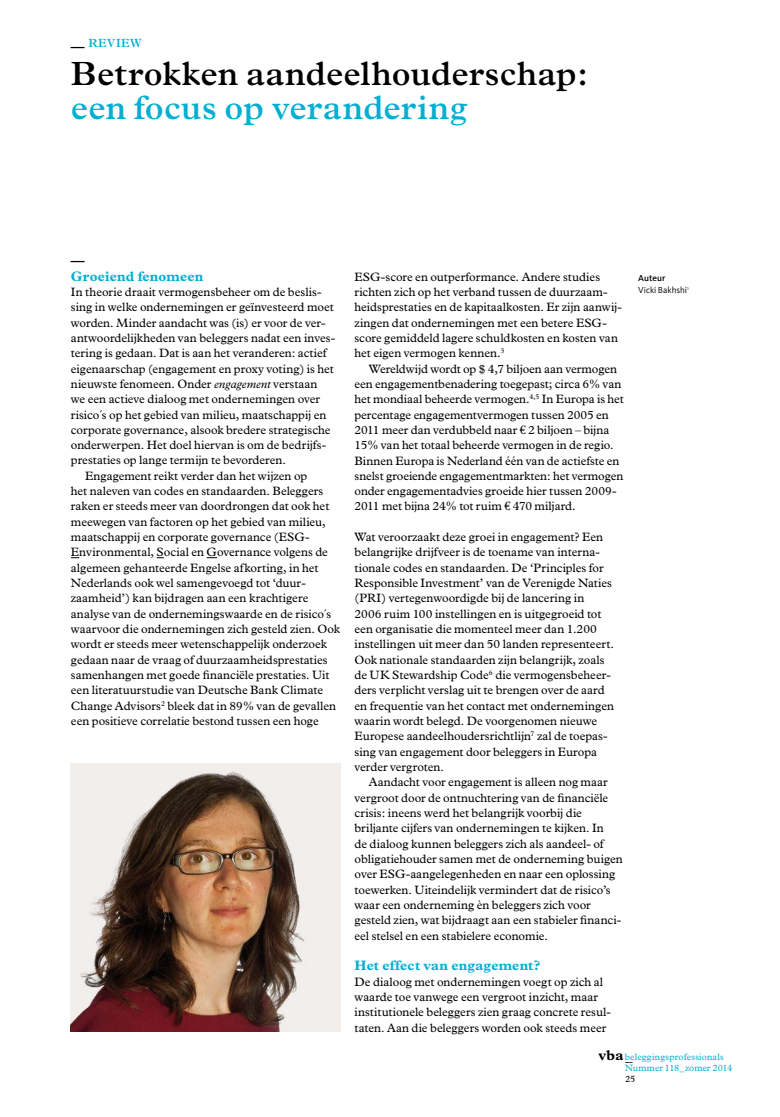
<style>
.page{position:relative;width:780px;height:1117px;background:#fff}
.page>*{position:absolute;margin:0;border:0;box-sizing:border-box;transform-origin:0 0}
.t1{font:600 33.75px "Plantin";letter-spacing:.005em;color:#000}
.t2{font:600 33.75px "Plantin";letter-spacing:.01em;color:#00afd2}
.t3{font:700 14.25px "Plantin";color:#000}
.t4{font:700 13.75px "Plantin";letter-spacing:.015em;color:#00afd2}
.t5{font:600 13.75px "Plantin";color:#000}
.t6{font:12.25px/15.2px "Plantin";color:#000}
.t7{font:600 11.88px "Plantin";letter-spacing:.03em;color:#00afd2}
.t8{font:9.38px "Plantin";letter-spacing:.015em;color:#00afd2}
.t9{font:9.38px "Plantin";color:#000}
.t10{font:9px/11.2px "Kievit OT";letter-spacing:-.005em;color:#000}
.s1{font-size:13.75px;color:#000}
.s2{font-style:italic}
.s3{font-family:"Euro Serif Std"}
.s4{font-weight:500}
.s5{font-weight:700;font-size:14.25px;color:#000}
</style>
<div class="page">
<img style="left:71px;top:763px;width:269px;height:268px">
<p class="t7" style="left:71px;top:36px;width:72px"><span class="s1">—</span> REVIEW</p>
<h1 class="t1" style="left:71px;top:54px;width:518px">Betrokken aandeelhouderschap:</h1>
<h1 class="t2" style="left:71px;top:88px;width:398px">een focus op verandering</h1>
<p class="t5" style="left:71px;top:252px;width:15px">—</p>
<p class="t4" style="left:71px;top:268px;width:134px">Groeiend fenomeen</p>
<p class="t6" style="left:71px;top:284px;width:252px">In theorie draait vermogensbeheer om de beslis-</p>
<p class="t6" style="left:71px;top:299px;width:264px">sing in welke ondernemingen er geïnvesteerd moet</p>
<p class="t6" style="left:71px;top:315px;width:256px">worden. Minder aandacht was (is) er voor de ver-</p>
<p class="t6" style="left:71px;top:330px;width:266px">antwoordelijkheden van beleggers nadat een inves-</p>
<p class="t6" style="left:71px;top:345px;width:257px">tering is gedaan. Dat is aan het veranderen: actief</p>
<p class="t6" style="left:71px;top:361px;width:264px">eigenaarschap (engagement en proxy voting) is het</p>
<p class="t6" style="left:71px;top:376px;width:248px">nieuwste fenomeen. Onder <span class="s2">engagement</span> verstaan</p>
<p class="t6" style="left:71px;top:391px;width:251px">we een actieve dialoog met ondernemingen over</p>
<p class="t6" style="left:71px;top:407px;width:257px">risico´s op het gebied van milieu, maatschappij en</p>
<p class="t6" style="left:71px;top:422px;width:261px">corporate governance, alsook bredere strategische</p>
<p class="t6" style="left:71px;top:437px;width:257px">onderwerpen. Het doel hiervan is om de bedrijfs-</p>
<p class="t6" style="left:71px;top:452px;width:216px">prestaties op lange termijn te bevorderen.</p>
<p class="t6" style="left:85px;top:468px;width:224px">Engagement reikt verder dan het wijzen op</p>
<p class="t6" style="left:71px;top:483px;width:254px">het naleven van codes en standaarden. Beleggers</p>
<p class="t6" style="left:71px;top:498px;width:260px">raken er steeds meer van doordrongen dat ook het</p>
<p class="t6" style="left:71px;top:514px;width:256px">meewegen van factoren op het gebied van milieu,</p>
<p class="t6" style="left:71px;top:529px;width:240px">maatschappij en corporate governance (ESG-</p>
<p class="t6" style="left:71px;top:544px;width:258px">Environmental, Social en Governance volgens de</p>
<p class="t6" style="left:71px;top:560px;width:249px">algemeen gehanteerde Engelse afkorting, in het</p>
<p class="t6" style="left:71px;top:575px;width:236px">Nederlands ook wel samengevoegd tot ‘duur-</p>
<p class="t6" style="left:71px;top:590px;width:239px">zaamheid’) kan bijdragen aan een krachtigere</p>
<p class="t6" style="left:71px;top:606px;width:262px">analyse van de ondernemingswaarde en de risico´s</p>
<p class="t6" style="left:71px;top:621px;width:271px">waarvoor die ondernemingen zich gesteld zien. Ook</p>
<p class="t6" style="left:71px;top:636px;width:258px">wordt er steeds meer wetenschappelijk onderzoek</p>
<p class="t6" style="left:71px;top:651px;width:258px">gedaan naar de vraag of duurzaamheidsprestaties</p>
<p class="t6" style="left:71px;top:667px;width:260px">samenhangen met goede financiële prestaties. Uit</p>
<p class="t6" style="left:71px;top:682px;width:254px">een literatuurstudie van Deutsche Bank Climate</p>
<p class="t6" style="left:71px;top:698px;width:267px">Change Advisors<sup>2</sup> bleek dat in 89% van de gevallen</p>
<p class="t6" style="left:71px;top:713px;width:249px">een positieve correlatie bestond tussen een hoge</p>
<p class="t6" style="left:354px;top:269px;width:269px">ESG-score en outperformance. Andere studies richten zich op het verband tussen de duurzaam&shy;heidsprestaties en de kapitaalkosten. Er zijn aanwij&shy;zingen dat ondernemingen met een betere ESG&shy;score gemiddeld lagere schuldkosten en kosten van het eigen vermogen kennen.<sup>3</sup></p>
<p class="t6" style="left:354px;top:361px;width:271px;text-indent:14px">Wereldwijd wordt op $ 4,7 biljoen aan vermogen een engagementbenadering toegepast; circa 6% van het mondiaal beheerde vermogen.<sup>4,5</sup> In Europa is het percentage engagementvermogen tussen 2005 en 2011 meer dan verdubbeld naar <span class="s3">€</span> 2 biljoen – bijna 15% van het totaal beheerde vermogen in de regio.<br>Binnen Europa is Nederland één van de actiefste en snelst groeiende engagementmarkten: het vermogen onder engagementadvies groeide hier tussen 2009- 2011 met bijna 24% tot ruim <span class="s3">€</span> 470 miljard.</p>
<p class="t6" style="left:354px;top:529px;width:261px">Wat veroorzaakt deze groei in engagement? Een belangrijke drijfveer is de toename van interna&shy;tionale codes en standaarden. De ‘Principles for Responsible Investment’ van de Verenigde Naties (PRI) vertegenwoordigde bij de lancering in 2006 ruim 100 instellingen en is uitgegroeid tot een organisatie die momenteel meer dan 1.200 instellingen uit meer dan 50 landen representeert.<br>Ook nationale standaarden zijn belangrijk, zoals de UK Stewardship Code<sup>6</sup> die vermogensbeheer&shy;ders verplicht verslag uit te brengen over de aard en frequentie van het contact met ondernemingen waarin wordt belegd. De voorgenomen nieuwe Europese aandeelhoudersrichtlijn<sup>7</sup> zal de toepas&shy;sing van engagement door beleggers in Europa verder vergroten.</p>
<p class="t6" style="left:354px;top:774px;width:270px;text-indent:14px">Aandacht voor engagement is alleen nog maar vergroot door de ontnuchtering van de financiële crisis: ineens werd het belangrijk voorbij die briljante cijfers van ondernemingen te kijken. In<br>de dialoog kunnen beleggers zich als aandeel- of obligatiehouder samen met de onderneming buigen over ESG-aangelegenheden en naar een oplossing toewerken. Uiteindelijk vermindert dat de risico’s waar een onderneming èn beleggers zich voor gesteld zien, wat bijdraagt aan een stabieler financi&shy;eel stelsel en een stabielere economie.</p>
<p class="t4" style="left:354px;top:957px;width:187px">Het effect van engagement?</p>
<p class="t6" style="left:354px;top:973px;width:258px">De dialoog met ondernemingen voegt op zich al waarde toe vanwege een vergroot inzicht, maar institutionele beleggers zien graag concrete resul&shy;taten. Aan die beleggers worden ook steeds meer</p>
<p class="t10" style="left:638px;top:273px;width:52px"><span class="s4">Auteur<br></span>Vicki Bakhshi<sup>1</sup></p>
<p class="t8" style="left:598px;top:1051px;width:127px"><span class="s5">vba</span>beleggingsprofessionals</p>
<p class="t3" style="left:625px;top:1047px;width:9px">_</p>
<p class="t8" style="left:625px;top:1062px;width:109px">Nummer 118_zomer 2014</p>
<p class="t9" style="left:625px;top:1073px;width:12px">25</p>
</div>
